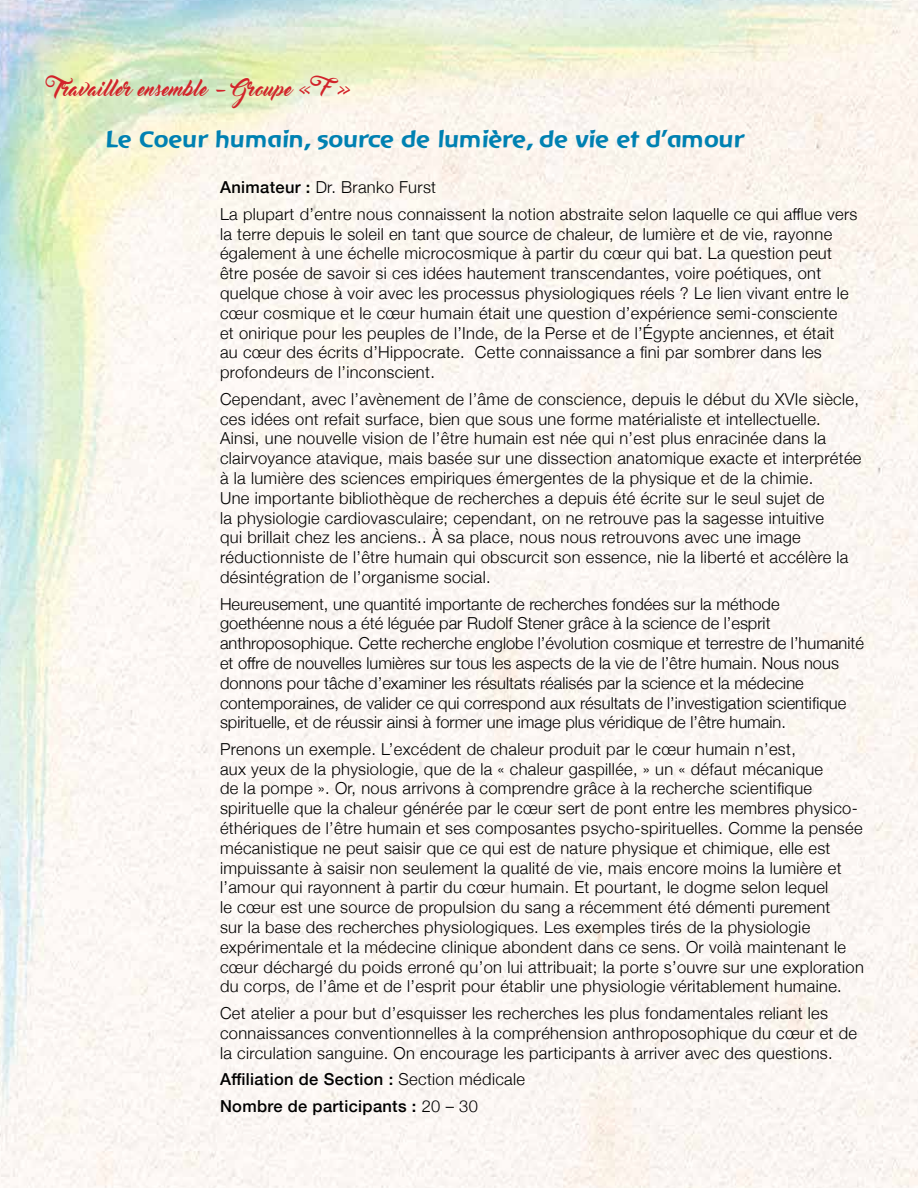
<style>
.page{position:relative;width:918px;height:1188px;background:#fff}
.page>*{position:absolute;margin:0;border:0;box-sizing:border-box;transform-origin:0 0}
.t1{font:24px "Baar Goetheanis";color:#0081b2}
.t2{font:19.5px "Master Of Break";letter-spacing:.01em;color:#d2232a}
.t3{font:300 16.5px/19.8px "Helvetica Neue";letter-spacing:.02em;color:#000}
.t4{font:300 16.5px/19.8px "Helvetica Neue";color:#000}
.t5{font:500 16.5px/26.5px "Helvetica Neue";letter-spacing:.02em;color:#000}
.s1{font-weight:500}
.s2{font-weight:300}
</style>
<div class="page">
<img style="left:0;top:0;width:918px;height:1188px">
<p class="t2" style="left:54px;top:77px;width:299px">Travailler ensemble - Groupe « F»</p>
<h1 class="t1" style="left:106px;top:126px;width:640px">Le Coeur humain, source de lumière, de vie et d’amour</h1>
<p class="t3" style="left:220px;top:173px;width:639px;line-height:26.5px"><span class="s1">Animateur :</span> Dr. Branko Furst<br>La plupart d’entre nous connaissent la notion abstraite selon laquelle ce qui afflue vers</p>
<p class="t3" style="left:220px;top:223px;width:630px">la terre depuis le soleil en tant que source de chaleur, de lumière et de vie, rayonne également à une échelle microcosmique à partir du cœur qui bat. La question peut être posée de savoir si ces idées hautement transcendantes, voire poétiques, ont quelque chose à voir avec les processus physiologiques réels ? Le lien vivant entre le cœur cosmique et le cœur humain était une question d’expérience semi-consciente et onirique pour les peuples de l’Inde, de la Perse et de l’Égypte anciennes, et était au cœur des écrits d’Hippocrate. Cette connaissance a fini par sombrer dans les profondeurs de l’inconscient.</p>
<p class="t3" style="left:220px;top:388px;width:643px">Cependant, avec l’avènement de l’âme de conscience, depuis le début du XVIe siècle, ces idées ont refait surface, bien que sous une forme matérialiste et intellectuelle.<br>Ainsi, une nouvelle vision de l’être humain est née qui n’est plus enracinée dans la clairvoyance atavique, mais basée sur une dissection anatomique exacte et interprétée à la lumière des sciences empiriques émergentes de la physique et de la chimie.<br>Une importante bibliothèque de recherches a depuis été écrite sur le seul sujet de<br>la physiologie cardiovasculaire; cependant, on ne retrouve pas la sagesse intuitive<br>qui brillait chez les anciens.. À sa place, nous nous retrouvons avec une image réductionniste de l’être humain qui obscurcit son essence, nie la liberté et accélère la désintégration de l’organisme social.</p>
<p class="t4" style="left:220px;top:593px;width:645px">Heureusement, une quantité importante de recherches fondées sur la méthode goethéenne nous a été léguée par Rudolf Stener grâce à la science de l’esprit anthroposophique. Cette recherche englobe l’évolution cosmique et terrestre de l’humanité et offre de nouvelles lumières sur tous les aspects de la vie de l’être humain. Nous nous donnons pour tâche d’examiner les résultats réalisés par la science et la médecine contemporaines, de valider ce qui correspond aux résultats de l’investigation scientifique spirituelle, et de réussir ainsi à former une image plus véridique de l’être humain.</p>
<p class="t3" style="left:220px;top:738px;width:645px">Prenons un exemple. L’excédent de chaleur produit par le cœur humain n’est,<br>aux yeux de la physiologie, que de la « chaleur gaspillée, » un « défaut mécanique<br>de la pompe ». Or, nous arrivons à comprendre grâce à la recherche scientifique spirituelle que la chaleur générée par le cœur sert de pont entre les membres physico&shy;éthériques de l’être humain et ses composantes psycho-spirituelles. Comme la pensée mécanistique ne peut saisir que ce qui est de nature physique et chimique, elle est impuissante à saisir non seulement la qualité de vie, mais encore moins la lumière et l’amour qui rayonnent à partir du cœur humain. Et pourtant, le dogme selon lequel<br>le cœur est une source de propulsion du sang a récemment été démenti purement<br>sur la base des recherches physiologiques. Les exemples tirés de la physiologie expérimentale et la médecine clinique abondent dans ce sens. Or voilà maintenant le cœur déchargé du poids erroné qu’on lui attribuait; la porte s’ouvre sur une exploration du corps, de l’âme et de l’esprit pour établir une physiologie véritablement humaine.</p>
<p class="t3" style="left:220px;top:1002px;width:639px">Cet atelier a pour but d’esquisser les recherches les plus fondamentales reliant les connaissances conventionnelles à la compréhension anthroposophique du cœur et de la circulation sanguine. On encourage les participants à arriver avec des questions.</p>
<p class="t5" style="left:220px;top:1065px;width:307px">Affiliation de Section : <span class="s2">Section médicale<br></span>Nombre de participants : <span class="s2">20 – 30</span></p>
</div>
